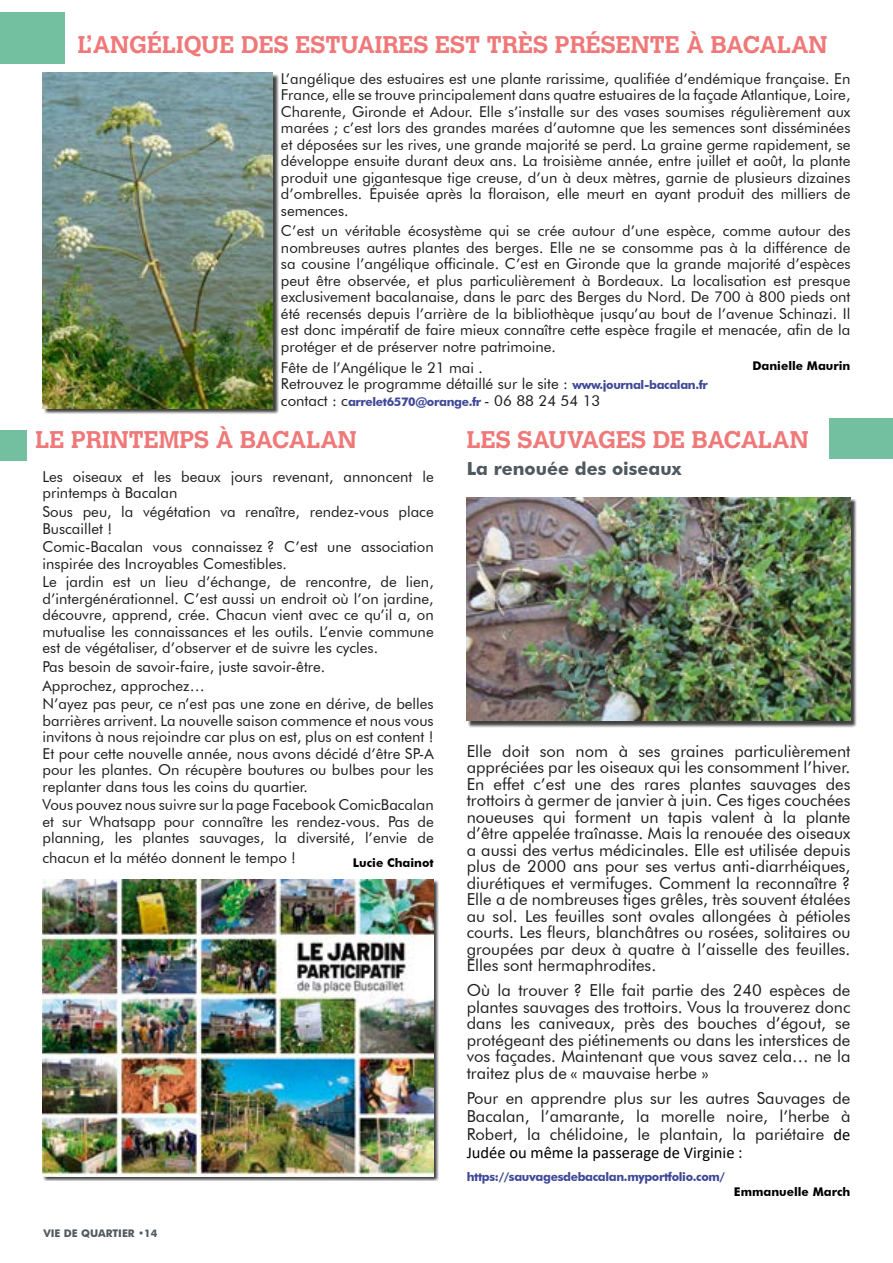
<style>
.page{position:relative;width:893px;height:1263px;background:#fff}
.page>*{position:absolute;margin:0;border:0;box-sizing:border-box;transform-origin:0 0}
.t1{font:700 24px "Calvert";color:#ef7879}
.t2{font:700 18px "Futura BT";color:#4f595f}
.t3{font:16.5px/16.5px "Futura BT";color:#1d1d1d;text-align:justify}
.t4{font:16.5px "Calibri";color:#000}
.t5{font:15px/16.5px "Futura BT";color:#1d1d1d;text-align:justify}
.t6{font:700 12px "Futura BT";letter-spacing:-.03em;color:#3e4898}
.t7{font:700 12px "Futura BT";color:#000}
.t8{font:700 10.5px "Futura BT";color:#4f595f}
.s1{font-weight:700;font-size:12px;color:#3e4898}
.s2{font-weight:400;font-size:15px;color:#1d1d1d}
.s3{font-family:"Calibri";color:#000}
</style>
<div class="page">
<div style="left:43px;top:879px;width:396px;height:302px;background:#000;opacity:.75"></div>
<img style="left:43px;top:879px;width:391px;height:297px">
<div style="left:0;top:13px;width:65px;height:51px;background:#72c09f"></div>
<div style="left:469px;top:499px;width:388px;height:228px;background:#000;opacity:.75"></div>
<img style="left:467px;top:497px;width:383px;height:223px">
<div style="left:44px;top:74px;width:234px;height:341px;background:#000;opacity:.75"></div>
<img style="left:43px;top:72px;width:229px;height:336px">
<div style="left:0;top:430px;width:27px;height:31px;background:#72c09f"></div>
<div style="left:830px;top:419px;width:63px;height:40px;background:#72c09f"></div>
<h1 class="t1" style="left:78px;top:29px;width:751px">L’ANGÉLIQUE DES ESTUAIRES EST TRÈS PRÉSENTE À BACALAN</h1>
<p class="t5" style="left:281px;top:70px;width:571px">L’angélique des estuaires est une plante rarissime, qualifiée d’endémique française. En France, elle se trouve principalement dans quatre estuaires de la façade Atlantique, Loire, Charente, Gironde et Adour. Elle s’installe sur des vases soumises régulièrement aux marées ; c’est lors des grandes marées d’automne que les semences sont disséminées et déposées sur les rives, une grande majorité se perd. La graine germe rapidement, se développe ensuite durant deux ans. La troisième année, entre juillet et août, la plante produit une gigantesque tige creuse, d’un à deux mètres, garnie de plusieurs dizaines d’ombrelles. Épuisée après la floraison, elle meurt en ayant produit des milliers de semences.</p>
<p class="t5" style="left:281px;top:223px;width:571px">C’est un véritable écosystème qui se crée autour d’une espèce, comme autour des nombreuses autres plantes des berges. Elle ne se consomme pas à la différence de sa cousine l’angélique officinale. C’est en Gironde que la grande majorité d’espèces peut être observée, et plus particulièrement à Bordeaux. La localisation est presque exclusivement bacalanaise, dans le parc des Berges du Nord. De 700 à 800 pieds ont été recensés depuis l’arrière de la bibliothèque jusqu’au bout de l’avenue Schinazi. Il est donc impératif de faire mieux connaître cette espèce fragile et menacée, afin de la protéger et de préserver notre patrimoine.</p>
<p class="t5" style="left:281px;top:359px;width:428px">Fête de l’Angélique le 21 mai .<br>Retrouvez le programme détaillé sur le site : <span class="s1">www.journal-bacalan.fr</span></p>
<p class="t6" style="left:281px;top:394px;width:321px"><span class="s2">contact : c</span>arrelet6570@orange.fr <span class="s2">- 06 88 24 54 13</span></p>
<p class="t7" style="left:752px;top:358px;width:100px">Danielle Maurin</p>
<h1 class="t1" style="left:36px;top:424px;width:323px">LE PRINTEMPS À BACALAN</h1>
<h1 class="t1" style="left:467px;top:424px;width:344px">LES SAUVAGES DE BACALAN</h1>
<p class="t2" style="left:467px;top:457px;width:216px">La renouée des oiseaux</p>
<p class="t5" style="left:43px;top:468px;width:393px">Les oiseaux et les beaux jours revenant, annoncent le printemps à Bacalan</p>
<p class="t5" style="left:43px;top:503px;width:393px">Sous peu, la végétation va renaître, rendez-vous place<br>Buscaillet !</p>
<p class="t5" style="left:43px;top:538px;width:393px">Comic-Bacalan vous connaissez ? C’est une association inspirée des Incroyables Comestibles.</p>
<p class="t5" style="left:43px;top:573px;width:393px">Le jardin est un lieu d’échange, de rencontre, de lien, d’intergénérationnel. C’est aussi un endroit où l’on jardine, découvre, apprend, crée. Chacun vient avec ce qu’il a, on mutualise les connaissances et les outils. L’envie commune est de végétaliser, d’observer et de suivre les cycles.</p>
<p class="t5" style="left:43px;top:657px;width:393px;line-height:18.6px;text-align:left">Pas besoin de savoir-faire, juste savoir-être.<br>Approchez, approchez…<br>N’ayez pas peur, ce n’est pas une zone en dérive, de belles</p>
<p class="t5" style="left:43px;top:712px;width:393px">barrières arrivent. La nouvelle saison commence et nous vous invitons à nous rejoindre car plus on est, plus on est content !<br>Et pour cette nouvelle année, nous avons décidé d’être SP-A pour les plantes. On récupère boutures ou bulbes pour les replanter dans tous les coins du quartier.</p>
<p class="t5" style="left:43px;top:797px;width:393px">Vous pouvez nous suivre sur la page Facebook ComicBacalan et sur Whatsapp pour connaître les rendez-vous. Pas de planning, les plantes sauvages, la diversité, l’envie de</p>
<p class="t5" style="left:43px;top:849px;width:255px">chacun et la météo donnent le tempo !</p>
<p class="t7" style="left:353px;top:855px;width:82px">Lucie Chainot</p>
<p class="t3" style="left:467px;top:742px;width:385px">Elle doit son nom à ses graines particulièrement appréciées par les oiseaux qui les consomment l’hiver.<br>En effet c’est une des rares plantes sauvages des trottoirs à germer de janvier à juin. Ces tiges couchées noueuses qui forment un tapis valent à la plante d’être appelée traînasse. Mais la renouée des oiseaux a aussi des vertus médicinales. Elle est utilisée depuis plus de 2000 ans pour ses vertus anti-diarrhéiques, diurétiques et vermifuges. Comment la reconnaître ?<br>Elle a de nombreuses tiges grêles, très souvent étalées au sol. Les feuilles sont ovales allongées à pétioles courts. Les fleurs, blanchâtres ou rosées, solitaires ou groupées par deux à quatre à l’aisselle des feuilles.<br>Elles sont hermaphrodites.</p>
<p class="t3" style="left:467px;top:982px;width:385px">Où la trouver ? Elle fait partie des 240 espèces de plantes sauvages des trottoirs. Vous la trouverez donc dans les caniveaux, près des bouches d’égout, se protégeant des piétinements ou dans les interstices de vos façades. Maintenant que vous savez cela… ne la traitez plus de « mauvaise herbe »</p>
<p class="t3" style="left:467px;top:1089px;width:385px;line-height:18px">Pour en apprendre plus sur les autres Sauvages de Bacalan, l’amarante, la morelle noire, l’herbe à Robert, la chélidoine, le plantain, la pariétaire <span class="s3">de</span></p>
<p class="t4" style="left:467px;top:1141px;width:277px">Judée ou même la passerage de Virginie :</p>
<p class="t6" style="left:467px;top:1169px;width:260px">https://sauvagesdebacalan.myportfolio.com/</p>
<p class="t7" style="left:734px;top:1184px;width:118px">Emmanuelle March</p>
<p class="t8" style="left:43px;top:1227px;width:115px">VIE DE QUARTIER •14</p>
</div>
